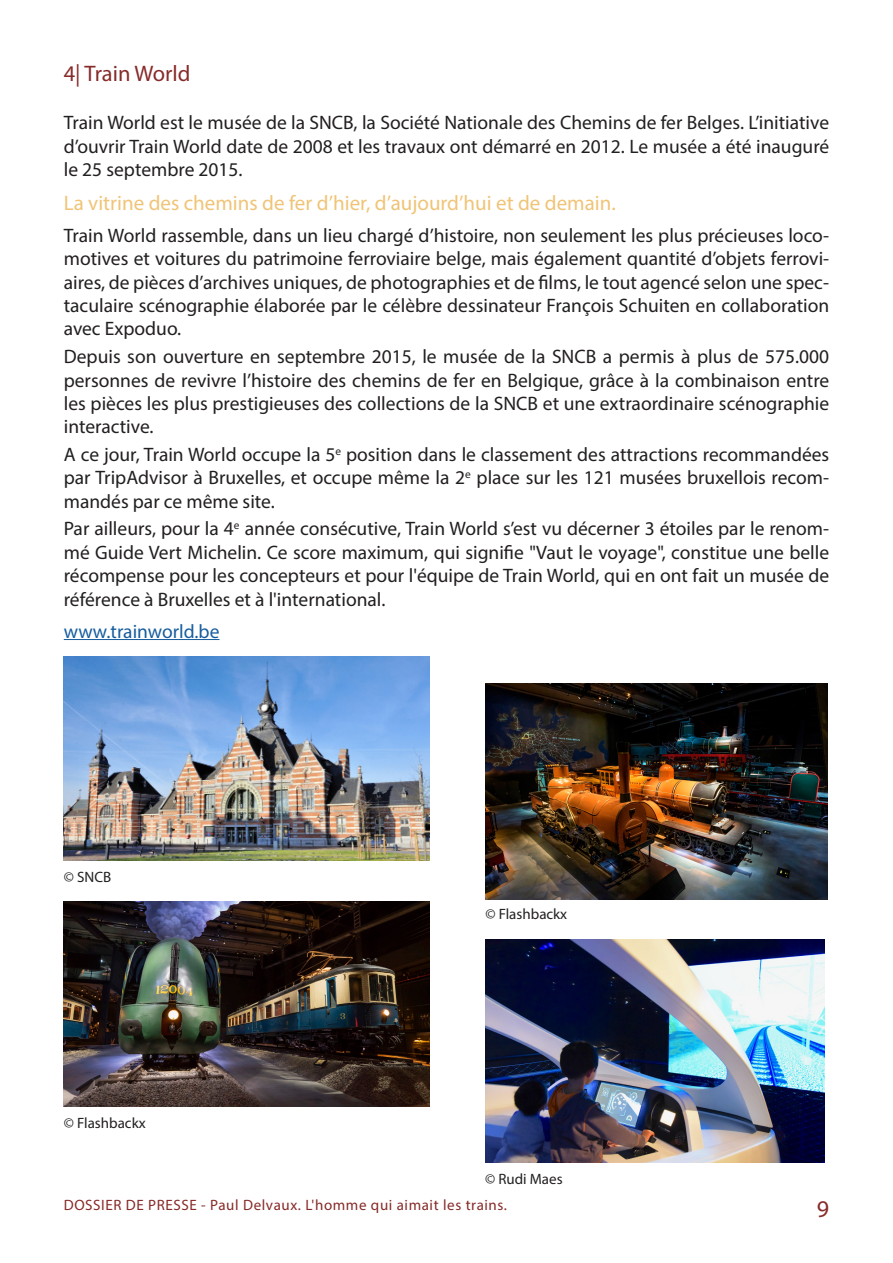
<style>
.page{position:relative;width:893px;height:1263px;background:#fff}
.page>*{position:absolute;margin:0;border:0;box-sizing:border-box;transform-origin:0 0}
.t1{font:24px "Myriad Pro";color:#872b2a}
.t2{font:22.5px "Myriad Pro";color:#872b2a}
.t3{font:21px "Myriad Pro";color:#f0c477}
.t4{font:19.5px/23.4px "Myriad Pro";color:#231f20;text-align:justify}
.t5{font:19.5px "Myriad Pro";color:#175d9e}
.t6{font:15px "Myriad Pro";letter-spacing:.04em;color:#862a28}
.t7{font:15px "Myriad Pro";color:#231f20}
</style>
<div class="page">
<hr style="left:64px;top:639px;width:155px;height:1px;background:#175d9e">
<img style="left:485px;top:684px;width:342px;height:215px">
<img style="left:64px;top:901px;width:365px;height:206px">
<img style="left:485px;top:939px;width:339px;height:223px">
<img style="left:64px;top:657px;width:366px;height:203px">
<p class="t2" style="left:64px;top:59px;width:128px">4| Train World</p>
<p class="t4" style="left:64px;top:111px;width:767px">Train World est le musée de la SNCB, la Société Nationale des Chemins de fer Belges. L’initiative d’ouvrir Train World date de 2008 et les travaux ont démarré en 2012. Le musée a été inauguré le 25 septembre 2015.</p>
<p class="t3" style="left:64px;top:190px;width:554px">La vitrine des chemins de fer d’hier, d’aujourd’hui et de demain.</p>
<p class="t4" style="left:64px;top:223px;width:767px">Train World rassemble, dans un lieu chargé d’histoire, non seulement les plus précieuses loco&shy;motives et voitures du patrimoine ferroviaire belge, mais également quantité d’objets ferrovi&shy;aires, de pièces d’archives uniques, de photographies et de films, le tout agencé selon une spec&shy;taculaire scénographie élaborée par le célèbre dessinateur François Schuiten en collaboration avec Expoduo.</p>
<p class="t4" style="left:64px;top:345px;width:767px">Depuis son ouverture en septembre 2015, le musée de la SNCB a permis à plus de 575.000 personnes de revivre l’histoire des chemins de fer en Belgique, grâce à la combinaison entre les pièces les plus prestigieuses des collections de la SNCB et une extraordinaire scénographie interactive.</p>
<p class="t4" style="left:64px;top:442px;width:767px">A ce jour, Train World occupe la 5<sup>e</sup> position dans le classement des attractions recommandées par TripAdvisor à Bruxelles, et occupe même la 2<sup>e</sup> place sur les 121 musées bruxellois recom&shy;mandés par ce même site.</p>
<p class="t4" style="left:64px;top:517px;width:767px">Par ailleurs, pour la 4<sup>e</sup> année consécutive, Train World s’est vu décerner 3 étoiles par le renom&shy;mé Guide Vert Michelin. Ce score maximum, qui signifie "Vaut le voyage", constitue une belle récompense pour les concepteurs et pour l'équipe de Train World, qui en ont fait un musée de référence à Bruxelles et à l'international.</p>
<p class="t5" style="left:64px;top:619px;width:157px">www.trainworld.be</p>
<p class="t7" style="left:64px;top:867px;width:49px">© SNCB</p>
<p class="t7" style="left:64px;top:1114px;width:83px">© Flashbackx</p>
<p class="t7" style="left:485px;top:904px;width:83px">© Flashbackx</p>
<p class="t7" style="left:485px;top:1169px;width:79px">© Rudi Maes</p>
<p class="t6" style="left:64px;top:1196px;width:445px">DOSSIER DE PRESSE - Paul Delvaux. L'homme qui aimait les trains.</p>
<p class="t1" style="left:817px;top:1194px;width:14px">9</p>
</div>
